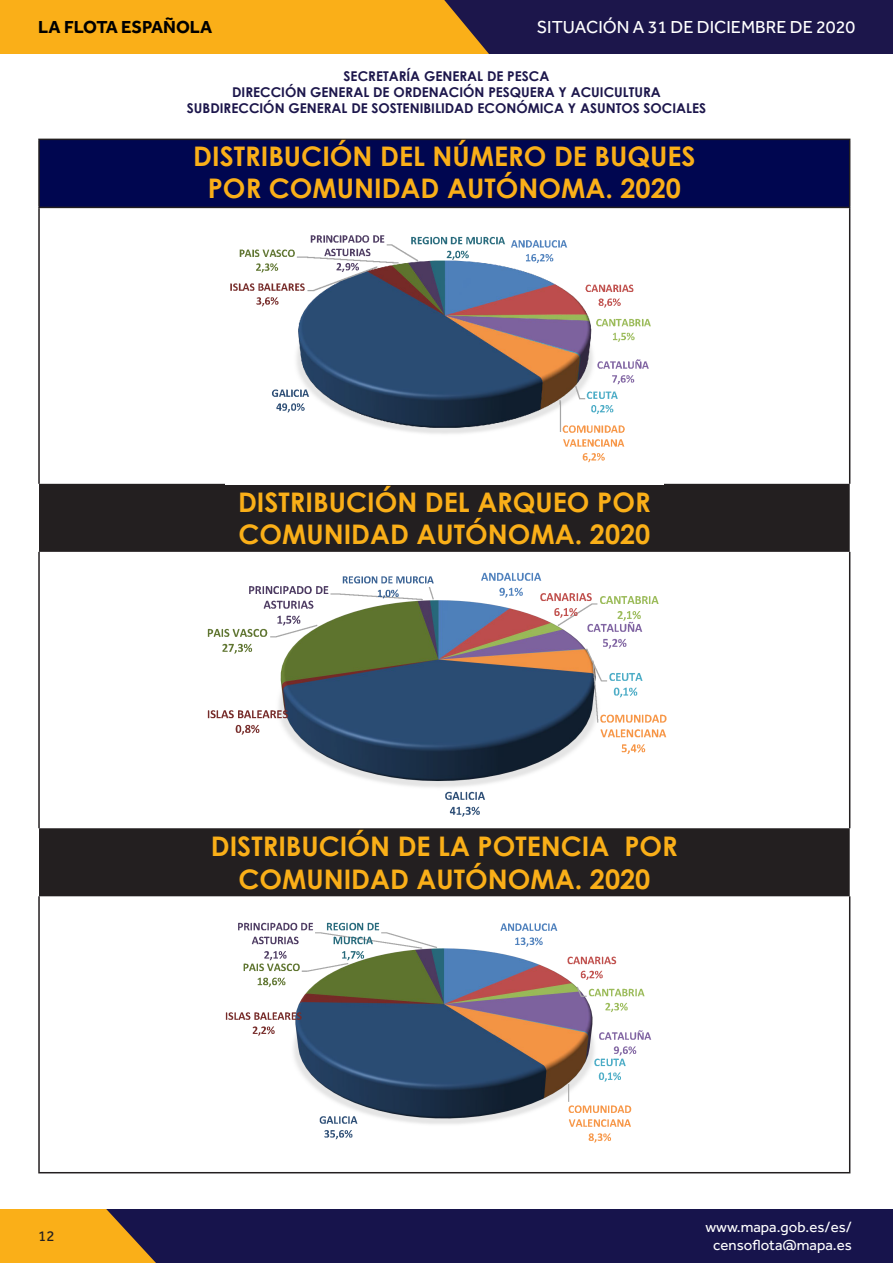
<style>
.page{position:relative;width:893px;height:1263px;background:#fff}
.page>*{position:absolute;margin:0;border:0;box-sizing:border-box;transform-origin:0 0}
.Category_3_Descripti{font:700 27px "Century Gothic";color:#faaf18}
.t1{font:18px "Effra";color:#fff}
.t2{font:700 18px "Effra";color:#000}
.t3{font:15px/18px "Effra";color:#fff;text-align:center}
.t4{font:15px "Effra";color:#231f20}
.t5{font:700 13.5px/16.2px "Century Gothic";color:#1c164b;text-align:center}
</style>
<div class="page">
<div style="left:0;top:0;width:893px;height:54px;background:#1c164b"></div>
<div style="left:0;top:0;width:489px;height:54px;background:#faaf18"></div>
<svg style="left:0;top:1209px;width:893px;height:54px;background:#382a44"></svg>
<div style="left:39px;top:139px;width:811px;height:68px;background:#000650"></div>
<svg style="left:39px;top:484px;width:811px;height:412px;fill:#231f20"></svg>
<hr style="left:38px;top:139px;width:812px;height:1px;background:#231f20">
<hr style="left:38px;top:140px;width:2px;height:67px;background:#231f20">
<hr style="left:849px;top:140px;width:1px;height:67px;background:#231f20">
<hr style="left:38px;top:207px;width:812px;height:1px;background:#231f20">
<hr style="left:38px;top:208px;width:2px;height:276px;background:#231f20">
<hr style="left:849px;top:208px;width:1px;height:276px;background:#231f20">
<hr style="left:38px;top:552px;width:2px;height:276px;background:#231f20">
<hr style="left:849px;top:552px;width:1px;height:276px;background:#231f20">
<hr style="left:38px;top:896px;width:2px;height:276px;background:#231f20">
<hr style="left:849px;top:896px;width:1px;height:276px;background:#231f20">
<hr style="left:38px;top:1172px;width:812px;height:1px;background:#231f20">
<img style="left:226px;top:235px;width:437px;height:250px">
<img style="left:191px;top:553px;width:507px;height:274px">
<img style="left:225px;top:922px;width:427px;height:221px">
<p class="t2" style="left:38px;top:16px;width:176px">LA FLOTA ESPAÑOLA</p>
<p class="t1" style="left:537px;top:16px;width:320px">SITUACIÓN A 31 DE DICIEMBRE DE 2020</p>
<p class="t5" style="left:187px;top:67px;width:521px">SECRETARÍA GENERAL DE PESCA<br>DIRECCIÓN GENERAL DE ORDENACIÓN PESQUERA Y ACUICULTURA<br>SUBDIRECCIÓN GENERAL DE SOSTENIBILIDAD ECONÓMICA Y ASUNTOS SOCIALES</p>
<p class="Category_3_Descripti" style="left:193px;top:135px;width:504px">DISTRIBUCIÓN DEL NÚMERO DE BUQUES</p>
<p class="Category_3_Descripti" style="left:208px;top:168px;width:475px">POR COMUNIDAD AUTÓNOMA. 2020</p>
<p class="Category_3_Descripti" style="left:238px;top:481px;width:414px">DISTRIBUCIÓN DEL ARQUEO POR</p>
<p class="Category_3_Descripti" style="left:238px;top:514px;width:414px">COMUNIDAD AUTÓNOMA. 2020</p>
<p class="Category_3_Descripti" style="left:211px;top:826px;width:469px">DISTRIBUCIÓN DE LA POTENCIA POR</p>
<p class="Category_3_Descripti" style="left:238px;top:858px;width:414px">COMUNIDAD AUTÓNOMA. 2020</p>
<p class="t4" style="left:38px;top:1227px;width:18px">12</p>
<p class="t3" style="left:705px;top:1218px;width:148px">www.mapa.gob.es/es/ censoflota@mapa.es</p>
</div>
